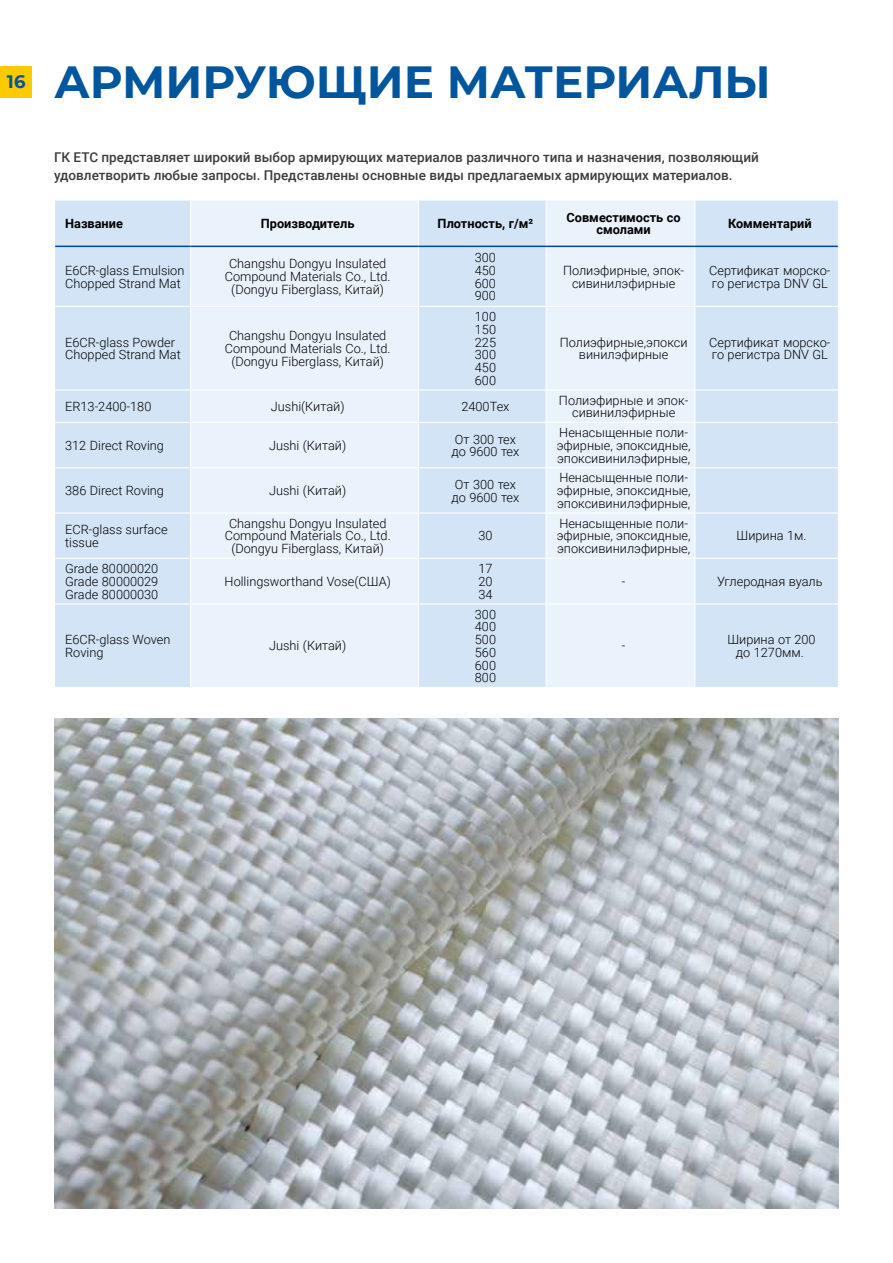
<style>
.page{position:relative;width:893px;height:1263px;background:#fff}
.page>*{position:absolute;margin:0;border:0;box-sizing:border-box;transform-origin:0 0}
.t1{font:700 45px "Montserrat";color:#00569d}
.t2{font:700 18px "Montserrat";color:#00569d}
.t3{font:500 13.5px/18px "Roboto";color:#3c3c3b}
.t4{font:300 12.75px/12.8px "Roboto";color:#000}
.t5{font:700 12.75px/12.8px "Roboto";color:#000;text-align:center}
</style>
<div class="page">
<div style="left:0;top:66px;width:32px;height:32px;background:#fbcb00"></div>
<div style="left:55px;top:201px;width:783px;height:486px;background:#d3e4f6"></div>
<svg style="left:191px;top:201px;width:503px;height:486px;background:#e4eef9"></svg>
<hr style="left:190px;top:201px;width:1px;height:45px;background:#fff">
<hr style="left:418px;top:201px;width:1px;height:45px;background:#fff">
<hr style="left:545px;top:201px;width:2px;height:45px;background:#fff">
<hr style="left:694px;top:201px;width:1px;height:45px;background:#fff">
<hr style="left:190px;top:247px;width:1px;height:59px;background:#fff">
<hr style="left:418px;top:247px;width:1px;height:59px;background:#fff">
<hr style="left:545px;top:247px;width:2px;height:59px;background:#fff">
<hr style="left:694px;top:247px;width:1px;height:59px;background:#fff">
<hr style="left:54px;top:306px;width:137px;height:1px;background:#fff">
<hr style="left:191px;top:306px;width:227px;height:1px;background:#fff">
<hr style="left:190px;top:307px;width:1px;height:82px;background:#fff">
<hr style="left:418px;top:306px;width:128px;height:1px;background:#fff">
<hr style="left:418px;top:307px;width:1px;height:82px;background:#fff">
<hr style="left:546px;top:306px;width:149px;height:1px;background:#fff">
<hr style="left:545px;top:307px;width:2px;height:82px;background:#fff">
<hr style="left:695px;top:306px;width:144px;height:1px;background:#fff">
<hr style="left:694px;top:307px;width:1px;height:82px;background:#fff">
<hr style="left:54px;top:389px;width:137px;height:1px;background:#fff">
<hr style="left:191px;top:389px;width:227px;height:1px;background:#fff">
<hr style="left:190px;top:390px;width:1px;height:32px;background:#fff">
<hr style="left:418px;top:389px;width:128px;height:1px;background:#fff">
<hr style="left:418px;top:390px;width:1px;height:32px;background:#fff">
<hr style="left:546px;top:389px;width:149px;height:1px;background:#fff">
<hr style="left:545px;top:390px;width:2px;height:32px;background:#fff">
<hr style="left:695px;top:389px;width:144px;height:1px;background:#fff">
<hr style="left:694px;top:390px;width:1px;height:32px;background:#fff">
<hr style="left:54px;top:422px;width:137px;height:1px;background:#fff">
<hr style="left:191px;top:422px;width:227px;height:1px;background:#fff">
<hr style="left:190px;top:423px;width:1px;height:44px;background:#fff">
<hr style="left:418px;top:422px;width:128px;height:1px;background:#fff">
<hr style="left:418px;top:423px;width:1px;height:44px;background:#fff">
<hr style="left:546px;top:422px;width:149px;height:1px;background:#fff">
<hr style="left:545px;top:423px;width:2px;height:44px;background:#fff">
<hr style="left:695px;top:422px;width:144px;height:1px;background:#fff">
<hr style="left:694px;top:423px;width:1px;height:44px;background:#fff">
<hr style="left:54px;top:467px;width:137px;height:1px;background:#fff">
<hr style="left:191px;top:467px;width:227px;height:1px;background:#fff">
<hr style="left:190px;top:468px;width:1px;height:44px;background:#fff">
<hr style="left:418px;top:467px;width:128px;height:1px;background:#fff">
<hr style="left:418px;top:468px;width:1px;height:44px;background:#fff">
<hr style="left:546px;top:467px;width:149px;height:1px;background:#fff">
<hr style="left:545px;top:468px;width:2px;height:44px;background:#fff">
<hr style="left:695px;top:467px;width:144px;height:1px;background:#fff">
<hr style="left:694px;top:468px;width:1px;height:44px;background:#fff">
<hr style="left:54px;top:512px;width:137px;height:2px;background:#fff">
<hr style="left:191px;top:512px;width:227px;height:2px;background:#fff">
<hr style="left:190px;top:514px;width:1px;height:44px;background:#fff">
<hr style="left:418px;top:512px;width:128px;height:2px;background:#fff">
<hr style="left:418px;top:514px;width:1px;height:44px;background:#fff">
<hr style="left:546px;top:512px;width:149px;height:2px;background:#fff">
<hr style="left:545px;top:514px;width:2px;height:44px;background:#fff">
<hr style="left:695px;top:512px;width:144px;height:2px;background:#fff">
<hr style="left:694px;top:514px;width:1px;height:44px;background:#fff">
<hr style="left:54px;top:558px;width:137px;height:1px;background:#fff">
<hr style="left:191px;top:558px;width:227px;height:1px;background:#fff">
<hr style="left:190px;top:559px;width:1px;height:44px;background:#fff">
<hr style="left:418px;top:558px;width:128px;height:1px;background:#fff">
<hr style="left:418px;top:559px;width:1px;height:44px;background:#fff">
<hr style="left:546px;top:558px;width:149px;height:1px;background:#fff">
<hr style="left:545px;top:559px;width:2px;height:44px;background:#fff">
<hr style="left:695px;top:558px;width:144px;height:1px;background:#fff">
<hr style="left:694px;top:559px;width:1px;height:44px;background:#fff">
<hr style="left:54px;top:603px;width:137px;height:1px;background:#fff">
<hr style="left:191px;top:603px;width:227px;height:1px;background:#fff">
<hr style="left:190px;top:604px;width:1px;height:83px;background:#fff">
<hr style="left:418px;top:603px;width:128px;height:1px;background:#fff">
<hr style="left:418px;top:604px;width:1px;height:83px;background:#fff">
<hr style="left:546px;top:603px;width:149px;height:1px;background:#fff">
<hr style="left:545px;top:604px;width:2px;height:83px;background:#fff">
<hr style="left:695px;top:603px;width:144px;height:1px;background:#fff">
<hr style="left:694px;top:604px;width:1px;height:83px;background:#fff">
<hr style="left:55px;top:246px;width:136px;height:1px;background:#00489a">
<hr style="left:191px;top:246px;width:227px;height:1px;background:#00489a">
<hr style="left:418px;top:246px;width:128px;height:1px;background:#00489a">
<hr style="left:546px;top:246px;width:149px;height:1px;background:#00489a">
<hr style="left:695px;top:246px;width:143px;height:1px;background:#00489a">
<img style="left:54px;top:718px;width:785px;height:491px">
<h2 class="t2" style="left:7px;top:69px;width:20px">16</h2>
<h1 class="t1" style="left:54px;top:49px;width:718px">АРМИРУЮЩИЕ МАТЕРИАЛЫ</h1>
<p class="t3" style="left:54px;top:147px;width:706px">ГК ЕТС представляет широкий выбор армирующих материалов различного типа и назначения, позволяющий удовлетворить любые запросы. Представлены основные виды предлагаемых армирующих материалов.</p>
<p class="t5" style="left:65px;top:217px;width:59px">Название</p>
<p class="t5" style="left:261px;top:217px;width:95px">Производитель</p>
<p class="t5" style="left:438px;top:217px;width:97px">Плотность, г/м²</p>
<p class="t5" style="left:567px;top:210px;width:116px">Совместимость со смолами</p>
<p class="t5" style="left:728px;top:217px;width:85px">Комментарий</p>
<p class="t4" style="left:65px;top:263px;width:121px">E6CR-glass Emulsion<br>Chopped Strand Mat</p>
<p class="t4" style="left:225px;top:257px;width:167px;text-align:center">Changshu Dongyu Insulated<br>Compound Materials Co., Ltd. (Dongyu Fiberglass, Китай)</p>
<p class="t4" style="left:475px;top:251px;width:23px;text-align:justify">300<br>450<br>600<br>900</p>
<p class="t4" style="left:563px;top:263px;width:123px;text-align:center">Полиэфирные, эпок&shy;сивинилэфирные</p>
<p class="t4" style="left:709px;top:263px;width:123px">Сертификат морско&shy;го регистра DNV GL</p>
<p class="t4" style="left:65px;top:335px;width:117px">E6CR-glass Powder<br>Chopped Strand Mat</p>
<p class="t4" style="left:225px;top:329px;width:167px;text-align:center">Changshu Dongyu Insulated<br>Compound Materials Co., Ltd. (Dongyu Fiberglass, Китай)</p>
<p class="t4" style="left:475px;top:310px;width:23px;text-align:justify">100<br>150<br>225<br>300<br>450<br>600</p>
<p class="t4" style="left:560px;top:335px;width:129px;text-align:center">Полиэфирные,эпокси винилэфирные</p>
<p class="t4" style="left:709px;top:335px;width:123px">Сертификат морско&shy;го регистра DNV GL</p>
<p class="t4" style="left:65px;top:400px;width:88px">ER13-2400-180</p>
<p class="t4" style="left:271px;top:400px;width:75px">Jushi(Китай)</p>
<p class="t4" style="left:461px;top:400px;width:50px">2400Tex</p>
<p class="t4" style="left:559px;top:393px;width:131px;text-align:center">Полиэфирные и эпок&shy;сивинилэфирные</p>
<p class="t4" style="left:65px;top:438px;width:100px">312 Direct Roving</p>
<p class="t4" style="left:269px;top:438px;width:79px">Jushi (Китай)</p>
<p class="t4" style="left:452px;top:432px;width:69px">От 300 тех до 9600 тех</p>
<p class="t4" style="left:557px;top:426px;width:135px">Ненасыщенные поли&shy;эфирные, эпоксидные, эпоксивинилэфирные,</p>
<p class="t4" style="left:65px;top:484px;width:100px">386 Direct Roving</p>
<p class="t4" style="left:269px;top:484px;width:79px">Jushi (Китай)</p>
<p class="t4" style="left:452px;top:477px;width:69px">От 300 тех до 9600 тех</p>
<p class="t4" style="left:557px;top:471px;width:135px">Ненасыщенные поли&shy;эфирные, эпоксидные, эпоксивинилэфирные,</p>
<p class="t4" style="left:65px;top:523px;width:104px">ECR-glass surface tissue</p>
<p class="t4" style="left:225px;top:516px;width:167px;text-align:center">Changshu Dongyu Insulated<br>Compound Materials Co., Ltd. (Dongyu Fiberglass, Китай)</p>
<p class="t4" style="left:557px;top:516px;width:135px">Ненасыщенные поли&shy;эфирные, эпоксидные, эпоксивинилэфирные,</p>
<p class="t4" style="left:478px;top:529px;width:16px">30</p>
<p class="t4" style="left:736px;top:529px;width:72px">Ширина 1м.</p>
<p class="t4" style="left:65px;top:562px;width:95px;text-align:justify">Grade 80000020<br>Grade 80000029<br>Grade 80000030</p>
<p class="t4" style="left:225px;top:574px;width:168px">Hollingsworthand Vose(США)</p>
<p class="t4" style="left:478px;top:562px;width:16px;text-align:justify">17<br>20<br>34</p>
<p class="t4" style="left:65px;top:633px;width:107px">E6CR-glass Woven<br>Roving</p>
<p class="t4" style="left:269px;top:639px;width:79px">Jushi (Китай)</p>
<p class="t4" style="left:475px;top:607px;width:23px;text-align:justify">300<br>400<br>500<br>560<br>600<br>800</p>
<p class="t4" style="left:622px;top:574px;width:5px">-</p>
<p class="t4" style="left:717px;top:574px;width:107px">Углеродная вуаль</p>
<p class="t4" style="left:622px;top:639px;width:5px">-</p>
<p class="t4" style="left:727px;top:633px;width:90px;text-align:center">Ширина от 200 до 1270мм.</p>
</div>
